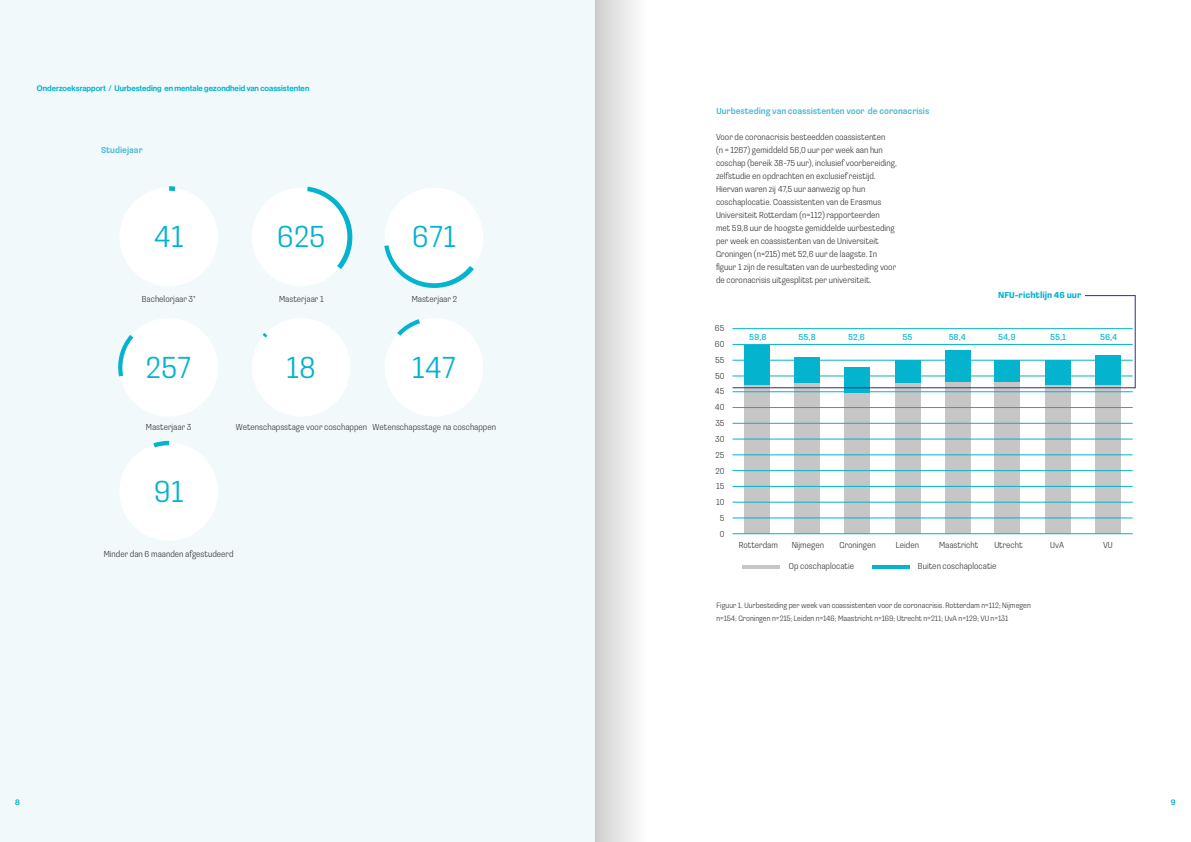
<style>
.page{position:relative;width:1191px;height:842px;background:#fff}
.page>*{position:absolute;margin:0;border:0;box-sizing:border-box;transform-origin:0 0}
.t1{font:300 31.5px "Loos Condensed";color:#04b3cd}
.t2{font:300 9px/15.8px "Loos Condensed";color:#3c3c3b}
.t3{font:500 9px "Loos Condensed";color:#49bad2}
.t4{font:9px "Loos Condensed";color:#04b3cd}
.t5{font:700 9px "Loos Condensed";color:#04b3cd}
.t6{font:300 8px/13px "Loos Condensed";color:#3c3c3b}
.t7{font:8px "N Haas Grotesk DS Pro 65 Md";color:#03b3cd}
</style>
<div class="page">
<div style="left:0;top:0;width:595px;height:842px;background:#f2f9fb"></div>
<div style="left:119px;top:188px;width:99px;height:98px;background:#fff;border-radius:50%"></div>
<svg style="left:169px;top:186px;width:6px;height:5px"></svg>
<div style="left:252px;top:188px;width:98px;height:98px;background:#fff;border-radius:50%"></div>
<svg style="left:307px;top:187px;width:46px;height:82px"></svg>
<div style="left:255px;top:191px;width:92px;height:92px;background:#fff;border-radius:50%"></div>
<div style="left:385px;top:188px;width:98px;height:98px;background:#fff;border-radius:50%"></div>
<svg style="left:384px;top:245px;width:90px;height:43px"></svg>
<div style="left:388px;top:191px;width:92px;height:92px;background:#fff;border-radius:50%"></div>
<div style="left:119px;top:318px;width:99px;height:99px;background:#fff;border-radius:50%"></div>
<svg style="left:118px;top:335px;width:15px;height:41px"></svg>
<div style="left:122px;top:321px;width:93px;height:93px;background:#fff;border-radius:50%"></div>
<div style="left:252px;top:318px;width:98px;height:99px;background:#fff;border-radius:50%"></div>
<svg style="left:262px;top:333px;width:6px;height:5px"></svg>
<div style="left:255px;top:321px;width:92px;height:93px;background:#fff;border-radius:50%"></div>
<div style="left:385px;top:318px;width:98px;height:99px;background:#fff;border-radius:50%"></div>
<svg style="left:397px;top:319px;width:23px;height:17px"></svg>
<div style="left:388px;top:321px;width:92px;height:93px;background:#fff;border-radius:50%"></div>
<div style="left:119px;top:442px;width:99px;height:99px;background:#fff;border-radius:50%"></div>
<svg style="left:153px;top:441px;width:16px;height:6px"></svg>
<div style="left:122px;top:445px;width:93px;height:93px;background:#fff;border-radius:50%"></div>
<div style="left:744px;top:386px;width:26px;height:148px;background:#c6c6c6"></div>
<div style="left:794px;top:383px;width:26px;height:151px;background:#c6c6c6"></div>
<div style="left:844px;top:368px;width:26px;height:25px;background:#04b3cd"></div>
<div style="left:844px;top:393px;width:26px;height:141px;background:#c6c6c6"></div>
<div style="left:895px;top:383px;width:25px;height:151px;background:#c6c6c6"></div>
<div style="left:945px;top:382px;width:25px;height:152px;background:#c6c6c6"></div>
<div style="left:994px;top:382px;width:26px;height:152px;background:#c6c6c6"></div>
<div style="left:1045px;top:386px;width:26px;height:148px;background:#c6c6c6"></div>
<div style="left:1095px;top:385px;width:26px;height:149px;background:#c6c6c6"></div>
<hr style="left:732px;top:533px;width:400px;height:1px;background:#04b3cd">
<hr style="left:732px;top:518px;width:400px;height:1px;background:#04b3cd">
<hr style="left:732px;top:502px;width:400px;height:1px;background:#04b3cd">
<hr style="left:732px;top:486px;width:400px;height:1px;background:#04b3cd">
<hr style="left:732px;top:470px;width:400px;height:1px;background:#04b3cd">
<hr style="left:732px;top:455px;width:400px;height:1px;background:#04b3cd">
<hr style="left:732px;top:439px;width:400px;height:1px;background:#04b3cd">
<hr style="left:732px;top:423px;width:400px;height:1px;background:#04b3cd">
<hr style="left:732px;top:407px;width:400px;height:1px;background:#04b3cd">
<hr style="left:732px;top:391px;width:400px;height:1px;background:#04b3cd">
<svg style="left:732px;top:295px;width:404px;height:94px"></svg>
<hr style="left:742px;top:565px;width:38px;height:3px;background:#c6c6c6">
<hr style="left:871px;top:565px;width:38px;height:3px;background:#04b3cd">
<div style="left:595px;top:0;width:85px;height:842px;background:linear-gradient(to right,#d6d6d6,#fff)"></div>
<p class="t7" style="left:37px;top:84px;width:274px">Onderzoeksrapport / Uurbesteding en mentale gezondheid van coassistenten</p>
<p class="t3" style="left:101px;top:144px;width:43px">Studiejaar</p>
<h1 class="t1" style="left:154px;top:216px;width:31px">41</h1>
<p class="t2" style="left:142px;top:291px;width:55px">Bachelorjaar 3*</p>
<h1 class="t1" style="left:277px;top:216px;width:50px">625</h1>
<h1 class="t1" style="left:412px;top:216px;width:46px">671</h1>
<p class="t2" style="left:279px;top:291px;width:46px">Masterjaar 1</p>
<p class="t2" style="left:412px;top:291px;width:47px">Masterjaar 2</p>
<h1 class="t1" style="left:146px;top:346px;width:47px">257</h1>
<h1 class="t1" style="left:286px;top:346px;width:31px">18</h1>
<h1 class="t1" style="left:412px;top:346px;width:46px">147</h1>
<p class="t2" style="left:146px;top:418px;width:47px">Masterjaar 3</p>
<p class="t2" style="left:236px;top:418px;width:262px">Wetenschapsstage voor coschappen Wetenschapsstage na coschappen</p>
<h1 class="t1" style="left:153px;top:470px;width:32px">91</h1>
<p class="t2" style="left:104px;top:546px;width:131px">Minder dan 6 maanden afgestudeerd</p>
<p class="t3" style="left:716px;top:105px;width:215px">Uurbesteding van coassistenten voor de coronacrisis</p>
<p class="t2" style="left:716px;top:130px;width:182px;line-height:13px">Voor de coronacrisis besteedden coassistenten<br>(n = 1267) gemiddeld 56,0 uur per week aan hun coschap (bereik 38-75 uur), inclusief voorbereiding, zelfstudie en opdrachten en exclusief reistijd.<br>Hiervan waren zij 47,5 uur aanwezig op hun coschaplocatie. Coassistenten van de Erasmus Universiteit Rotterdam (n=112) rapporteerden<br>met 59,8 uur de hoogste gemiddelde uurbesteding per week en coassistenten van de Universiteit Groningen (n=215) met 52,6 uur de laagste. In figuur 1 zijn de resultaten van de uurbesteding voor de coronacrisis uitgesplitst per universiteit.</p>
<p class="t5" style="left:998px;top:288px;width:85px">NFU-richtlijn 46 uur</p>
<p class="t2" style="left:715px;top:320px;width:11px;text-align:center">65<br>60<br>55<br>50<br>45<br>40<br>35<br>30<br>25<br>20<br>15<br>10<br>5<br>0</p>
<p class="t4" style="left:749px;top:331px;width:19px">59,8</p>
<p class="t4" style="left:798px;top:331px;width:19px">55,8</p>
<p class="t4" style="left:848px;top:331px;width:18px">52,6</p>
<p class="t4" style="left:902px;top:331px;width:11px">55</p>
<p class="t4" style="left:948px;top:331px;width:19px">58,4</p>
<p class="t4" style="left:998px;top:331px;width:19px">54,9</p>
<p class="t4" style="left:1050px;top:331px;width:17px">55,1</p>
<p class="t4" style="left:1100px;top:331px;width:19px">56,4</p>
<p class="t2" style="left:738px;top:537px;width:41px">Rotterdam</p>
<p class="t2" style="left:994px;top:537px;width:30px">Utrecht</p>
<p class="t2" style="left:1050px;top:537px;width:15px">UvA</p>
<p class="t2" style="left:1103px;top:537px;width:11px">VU</p>
<p class="t2" style="left:918px;top:557px;width:80px">Buiten coschaplocatie</p>
<p class="t6" style="left:716px;top:599px;width:316px">Figuur 1. Uurbesteding per week van coassistenten voor de coronacrisis. Rotterdam n=112; Nijmegen n=154; Groningen n=215; Leiden n=146; Maastricht n=169; Utrecht n=211; UvA n=129; VU n=131</p>
<p class="t2" style="left:791px;top:537px;width:34px">Nijmegen</p>
<p class="t2" style="left:839px;top:537px;width:38px">Groningen</p>
<p class="t2" style="left:896px;top:537px;width:25px">Leiden</p>
<p class="t2" style="left:939px;top:537px;width:41px">Maastricht</p>
<p class="t2" style="left:789px;top:557px;width:67px">Op coschaplocatie</p>
<p class="t7" style="left:15px;top:797px;width:6px">8</p>
<p class="t7" style="left:1170px;top:797px;width:6px">9</p>
</div>
